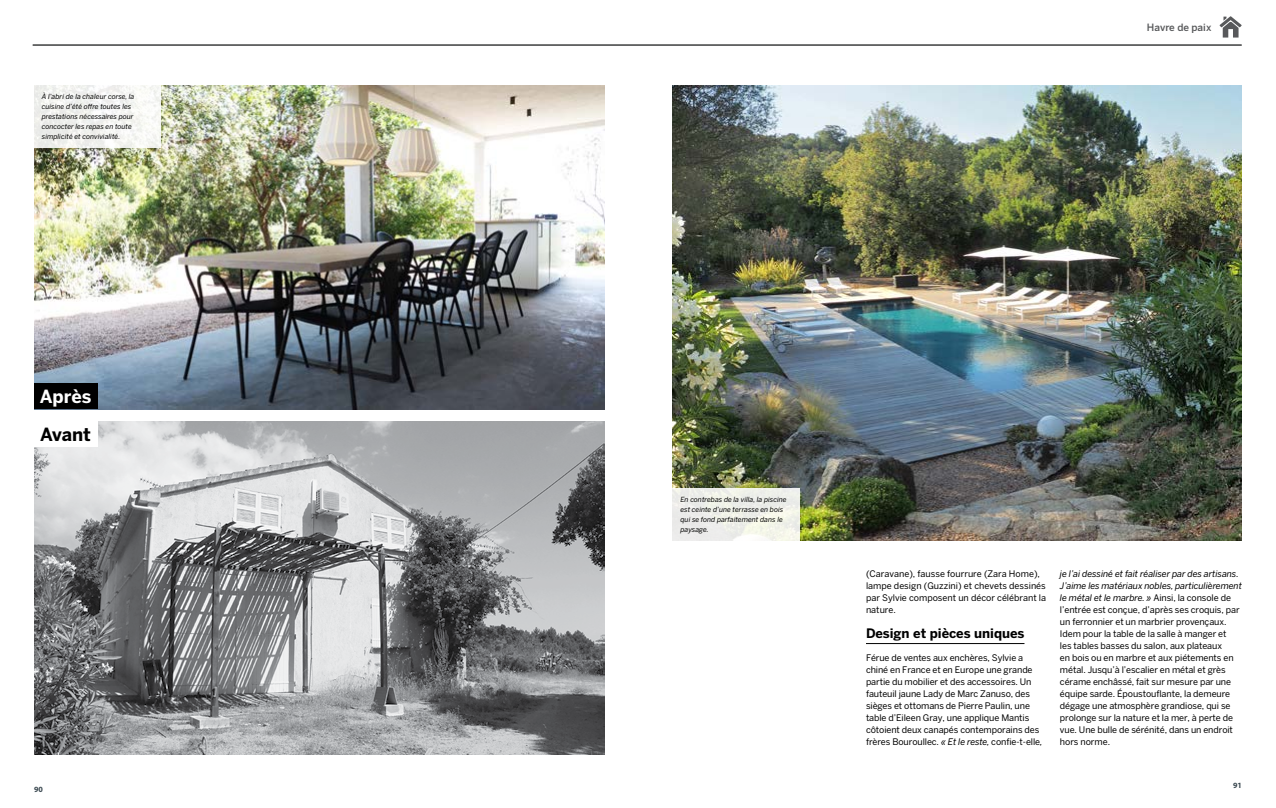
<style>
.page{position:relative;width:1276px;height:808px;background:#fff}
.page>*{position:absolute;margin:0;border:0;box-sizing:border-box;transform-origin:0 0}
.t1{font:700 18px "Benton Sans";letter-spacing:-.005em;color:#000}
.t2{font:700 18px "Benton Sans";color:#fff}
.t3{font:700 13px "Benton Sans";color:#000}
.t4{font:500 10px "Benton Sans";color:#58595b}
.t5{font:9px/12px "Benton Sans";letter-spacing:-.01em;color:#000}
.t6{font:700 8px "Myriad Pro";color:#39474f}
.t7{font:italic 7px/10px "Benton Sans";color:#000}
.s1{font-style:italic}
</style>
<div class="page">
<hr style="left:33px;top:45px;width:1208px;height:1px;background:#58595b">
<svg style="left:1219px;top:16px;width:22px;height:22px"></svg>
<hr style="left:866px;top:643px;width:158px;height:1px;background:#000">
<img style="left:34px;top:85px;width:570px;height:324px">
<img style="left:672px;top:85px;width:569px;height:456px">
<img style="left:34px;top:422px;width:570px;height:333px">
<div style="left:34px;top:422px;width:63px;height:25px;background:#fff"></div>
<div style="left:34px;top:384px;width:63px;height:25px;background:#000"></div>
<div style="left:33px;top:85px;width:128px;height:63px;background:#f2f3f0"></div>
<div style="left:672px;top:488px;width:128px;height:53px;background:linear-gradient(to right,#ececea,#f2f4ea)"></div>
<p class="t7" style="left:42px;top:91px;width:94px">À l’abri de la chaleur corse, la cuisine d’été offre toutes les prestations nécessaires pour concocter les repas en toute simplicité et convivialité.</p>
<h1 class="t2" style="left:40px;top:386px;width:53px">Après</h1>
<h1 class="t1" style="left:40px;top:424px;width:52px">Avant</h1>
<p class="t6" style="left:34px;top:784px;width:10px">90</p>
<p class="t4" style="left:1147px;top:22px;width:66px">Havre de paix</p>
<p class="t7" style="left:680px;top:494px;width:108px">En contrebas de la villa, la piscine est ceinte d’une terrasse en bois qui se fond parfaitement dans le paysage.</p>
<p class="t5" style="left:866px;top:568px;width:182px">(Caravane), fausse fourrure (Zara Home), lampe design (Guzzini) et chevets dessinés par Sylvie composent un décor célébrant la nature.</p>
<h2 class="t3" style="left:866px;top:625px;width:160px">Design et pièces uniques</h2>
<p class="t5" style="left:866px;top:652px;width:178px">Férue de ventes aux enchères, Sylvie a chiné en France et en Europe une grande partie du mobilier et des accessoires. Un fauteuil jaune Lady de Marc Zanuso, des sièges et ottomans de Pierre Paulin, une table d’Eileen Gray, une applique Mantis côtoient deux canapés contemporains des frères Bouroullec. <span class="s1">« Et le reste,</span> confie-t-elle<span class="s1">,</span></p>
<p class="t5" style="left:1060px;top:568px;width:183px"><span class="s1">je l’ai dessiné et fait réaliser par des artisans.<br>J’aime les matériaux nobles, particulièrement le métal et le marbre. »</span> Ainsi, la console de l’entrée est conçue, d’après ses croquis, par un ferronnier et un marbrier provençaux.<br>Idem pour la table de la salle à manger et<br>les tables basses du salon, aux plateaux<br>en bois ou en marbre et aux piétements en métal. Jusqu’à l’escalier en métal et grès cérame enchâssé, fait sur mesure par une équipe sarde. Époustouflante, la demeure dégage une atmosphère grandiose, qui se prolonge sur la nature et la mer, à perte de vue. Une bulle de sérénité, dans un endroit hors norme.</p>
<p class="t6" style="left:1233px;top:780px;width:10px">91</p>
</div>
